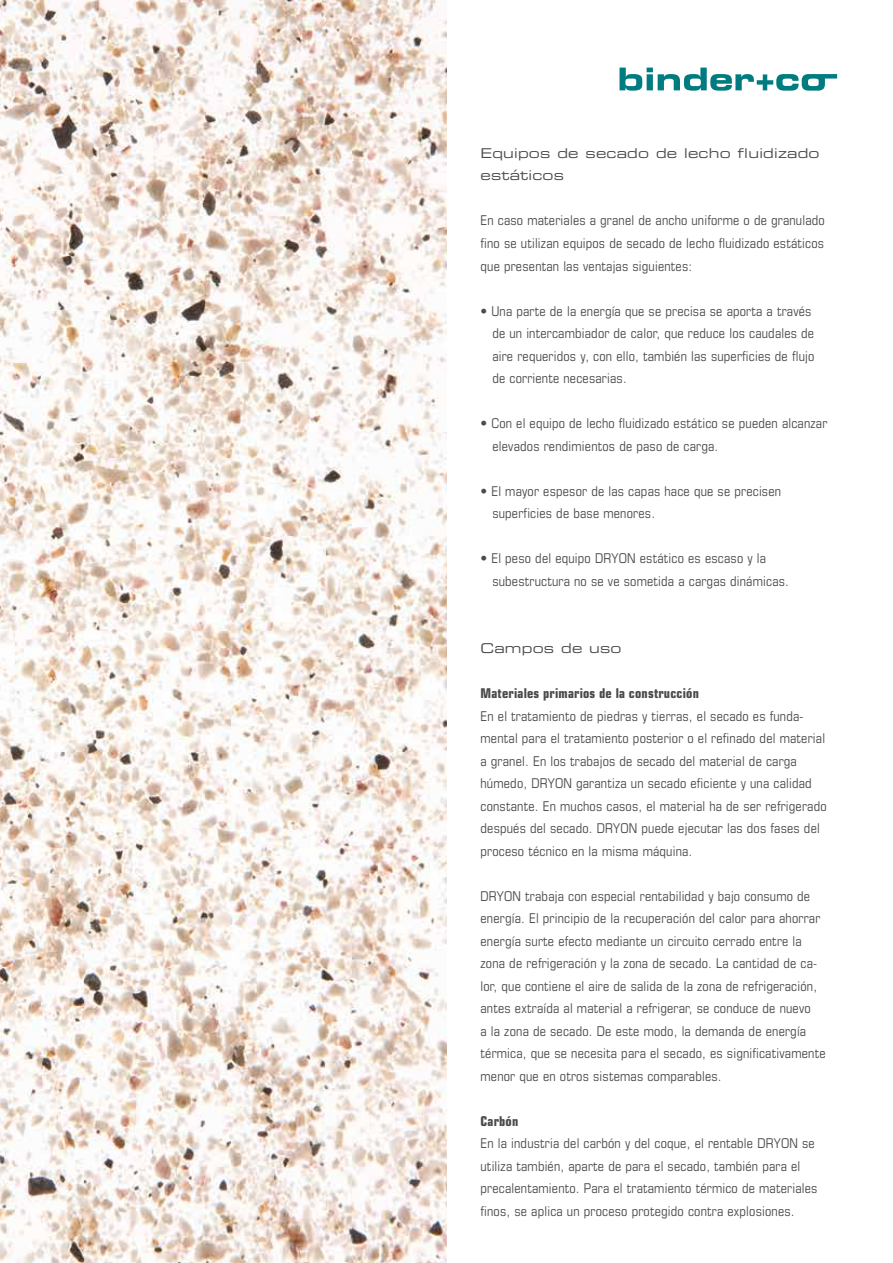
<style>
.page{position:relative;width:893px;height:1263px;background:#fff}
.page>*{position:absolute;margin:0;border:0;box-sizing:border-box;transform-origin:0 0}
.t1{font:condensed 13.5px/22.5px "Eurostile";letter-spacing:.015em;color:#4b4b4d}
.t2{font:13.5px/22.5px "Eurostile Extended Two";letter-spacing:.015em;color:#4b4b4d}
.t3{font:700 condensed 13.5px "Eurostile";letter-spacing:.015em;color:#4b4b4d}
</style>
<div class="page">
<svg style="left:619px;top:68px;width:218px;height:23px"></svg>
<img style="left:0;top:0;width:446px;height:1263px">
<p class="t2" style="left:480px;top:142px;width:341px">Equipos de secado de lecho fluidizado estáticos</p>
<p class="t1" style="left:480px;top:209px;width:346px;text-align:justify">En caso materiales a granel de ancho uniforme o de granulado fino se utilizan equipos de secado de lecho fluidizado estáticos que presentan las ventajas siguientes:</p>
<p class="t1" style="left:492px;top:299px;width:323px;text-indent:-12px">• Una parte de la energía que se precisa se aporta a través de un intercambiador de calor, que reduce los caudales de aire requeridos y, con ello, también las superficies de flujo de corriente necesarias.</p>
<p class="t1" style="left:492px;top:412px;width:337px;text-indent:-12px">• Con el equipo de lecho fluidizado estático se pueden alcanzar elevados rendimientos de paso de carga.</p>
<p class="t1" style="left:492px;top:479px;width:290px;text-indent:-12px">• El mayor espesor de las capas hace que se precisen superficies de base menores.</p>
<p class="t1" style="left:492px;top:547px;width:298px;text-indent:-12px">• El peso del equipo DRYON estático es escaso y la subestructura no se ve sometida a cargas dinámicas.</p>
<p class="t2" style="left:480px;top:637px;width:143px">Campos de uso</p>
<p class="t3" style="left:480px;top:685px;width:220px">Materiales primarios de la construcción</p>
<p class="t1" style="left:480px;top:704px;width:348px">En el tratamiento de piedras y tierras, el secado es funda&shy;mental para el tratamiento posterior o el refinado del material a granel. En los trabajos de secado del material de carga húmedo, DRYON garantiza un secado eficiente y una calidad constante. En muchos casos, el material ha de ser refrigerado después del secado. DRYON puede ejecutar las dos fases del proceso técnico en la misma máquina.</p>
<p class="t1" style="left:480px;top:884px;width:347px">DRYON trabaja con especial rentabilidad y bajo consumo de energía. El principio de la recuperación del calor para ahorrar energía surte efecto mediante un circuito cerrado entre la zona de refrigeración y la zona de secado. La cantidad de ca&shy;lor, que contiene el aire de salida de la zona de refrigeración, antes extraída al material a refrigerar, se conduce de nuevo<br>a la zona de secado. De este modo, la demanda de energía térmica, que se necesita para el secado, es significativamente menor que en otros sistemas comparables.</p>
<p class="t3" style="left:480px;top:1113px;width:39px">Carbón</p>
<p class="t1" style="left:480px;top:1132px;width:338px">En la industria del carbón y del coque, el rentable DRYON se utiliza también, aparte de para el secado, también para el precalentamiento. Para el tratamiento térmico de materiales finos, se aplica un proceso protegido contra explosiones.</p>
</div>
